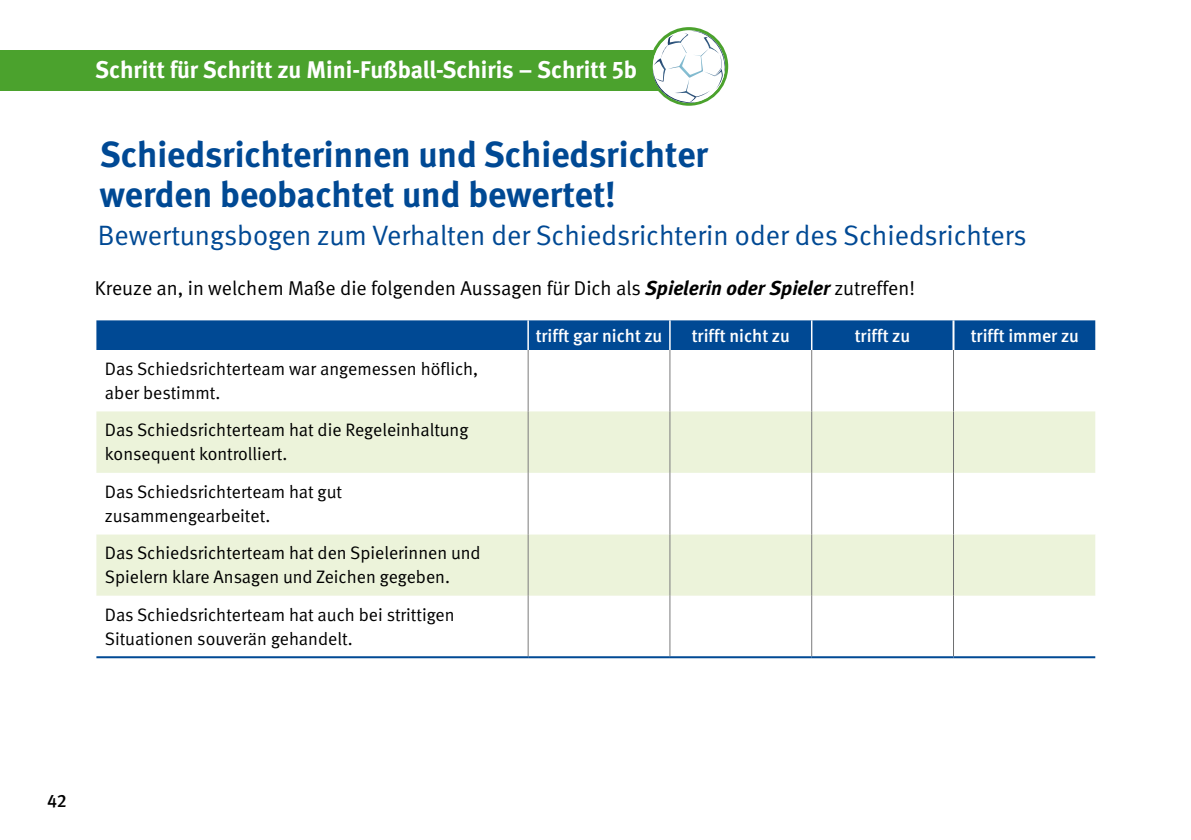
<style>
.page{position:relative;width:1191px;height:840px;background:#fff}
.page>*{position:absolute;margin:0;border:0;box-sizing:border-box;transform-origin:0 0}
.Fußball_Broschüre_D_-_Überschrift_blau_2{font:700 36px/40px "DGUV Meta";color:#004994}
._01_Überschriften_D_-_Unter-Überschrift_b{font:28px "DGUV Meta";color:#004994}
.Fußball_Broschüre_Kolumnentitel_re{font:700 24px "DGUV Meta";color:#fff}
._02_Fließtext_Fließtext{font:20px "DGUV Meta";color:#000}
._03_Tabellen_und_Graphen_Tabellen_normal{font:18px/24px "DGUV Meta";color:#000}
._03_Tabellen_und_Graphen_Tabellenkopf{font:500 18px "DGUV Meta";color:#fff}
.t1{font:500 18px "DGUV Meta";color:#000}
.s1{font-weight:700;font-style:italic}
</style>
<div class="page">
<div style="left:0;top:50px;width:703px;height:40px;background:#4ba22d"></div>
<div style="left:96px;top:320px;width:999px;height:30px;background:#004994"></div>
<div style="left:96px;top:411px;width:999px;height:61px;background:#ecf3da"></div>
<svg style="left:96px;top:472px;width:999px;height:184px"></svg>
<hr style="left:527px;top:320px;width:2px;height:30px;background:#fff">
<hr style="left:669px;top:320px;width:1px;height:30px;background:#fff">
<hr style="left:811px;top:320px;width:1px;height:30px;background:#fff">
<hr style="left:527px;top:350px;width:1px;height:61px;background:#7b7b7c">
<hr style="left:669px;top:350px;width:1px;height:61px;background:#7b7b7c">
<hr style="left:811px;top:350px;width:1px;height:61px;background:#7b7b7c">
<hr style="left:527px;top:411px;width:1px;height:61px;background:#7b7b7c">
<hr style="left:669px;top:411px;width:1px;height:61px;background:#7b7b7c">
<hr style="left:811px;top:411px;width:1px;height:61px;background:#7b7b7c">
<hr style="left:527px;top:472px;width:1px;height:62px;background:#7b7b7c">
<hr style="left:669px;top:472px;width:1px;height:62px;background:#7b7b7c">
<hr style="left:811px;top:472px;width:1px;height:62px;background:#7b7b7c">
<hr style="left:527px;top:534px;width:1px;height:61px;background:#7b7b7c">
<hr style="left:669px;top:534px;width:1px;height:61px;background:#7b7b7c">
<hr style="left:811px;top:534px;width:1px;height:61px;background:#7b7b7c">
<hr style="left:527px;top:595px;width:1px;height:61px;background:#7b7b7c">
<hr style="left:669px;top:595px;width:1px;height:61px;background:#7b7b7c">
<hr style="left:811px;top:595px;width:1px;height:61px;background:#7b7b7c">
<hr style="left:953px;top:350px;width:1px;height:61px;background:#6f7071">
<hr style="left:953px;top:411px;width:1px;height:61px;background:#6f7071">
<hr style="left:953px;top:472px;width:1px;height:62px;background:#6f7071">
<hr style="left:953px;top:534px;width:1px;height:61px;background:#6f7071">
<hr style="left:953px;top:595px;width:1px;height:61px;background:#6f7071">
<hr style="left:952px;top:320px;width:2px;height:30px;background:#fff">
<hr style="left:96px;top:656px;width:432px;height:2px;background:#004994">
<hr style="left:528px;top:656px;width:142px;height:2px;background:#004994">
<hr style="left:670px;top:656px;width:141px;height:2px;background:#004994">
<hr style="left:811px;top:656px;width:142px;height:2px;background:#004994">
<hr style="left:953px;top:656px;width:142px;height:2px;background:#004994">
<div style="left:649px;top:27px;width:79px;height:79px;border:3px solid #4ba22d;border-radius:50%"></div>
<svg style="left:653px;top:30px;width:73px;height:76px"></svg>
<p class="Fußball_Broschüre_Kolumnentitel_re" style="left:95px;top:55px;width:543px">Schritt für Schritt zu Mini-Fußball-Schiris – Schritt 5b</p>
<h1 class="Fußball_Broschüre_D_-_Überschrift_blau_2" style="left:100px;top:135px;width:609px">Schiedsrichterinnen und Schiedsrichter werden beobachtet und bewertet!</h1>
<h2 class="_01_Überschriften_D_-_Unter-Überschrift_b" style="left:98px;top:219px;width:930px">Bewertungsbogen zum Verhalten der Schiedsrichterin oder des Schiedsrichters</h2>
<p class="_02_Fließtext_Fließtext" style="left:95px;top:276px;width:821px">Kreuze an, in welchem Maße die folgenden Aussagen für Dich als <span class="s1">Spielerin oder Spieler</span> zutreffen!</p>
<p class="_03_Tabellen_und_Graphen_Tabellen_normal" style="left:105px;top:357px;width:375px">Das Schiedsrichterteam war angemessen höflich, aber bestimmt.</p>
<p class="_03_Tabellen_und_Graphen_Tabellen_normal" style="left:105px;top:418px;width:365px">Das Schiedsrichterteam hat die Regeleinhaltung konsequent kontrolliert.</p>
<p class="_03_Tabellen_und_Graphen_Tabellen_normal" style="left:105px;top:479px;width:239px">Das Schiedsrichterteam hat gut zusammengearbeitet.</p>
<p class="_03_Tabellen_und_Graphen_Tabellen_normal" style="left:105px;top:541px;width:377px">Das Schiedsrichterteam hat den Spielerinnen und<br>Spielern klare Ansagen und Zeichen gegeben.</p>
<p class="_03_Tabellen_und_Graphen_Tabellen_normal" style="left:105px;top:602px;width:351px">Das Schiedsrichterteam hat auch bei strittigen<br>Situationen souverän gehandelt.</p>
<p class="_03_Tabellen_und_Graphen_Tabellenkopf" style="left:536px;top:325px;width:128px">trifft gar nicht zu</p>
<p class="_03_Tabellen_und_Graphen_Tabellenkopf" style="left:692px;top:325px;width:99px">trifft nicht zu</p>
<p class="_03_Tabellen_und_Graphen_Tabellenkopf" style="left:855px;top:325px;width:57px">trifft zu</p>
<p class="_03_Tabellen_und_Graphen_Tabellenkopf" style="left:970px;top:325px;width:110px">trifft immer zu</p>
<p class="t1" style="left:47px;top:790px;width:21px">42</p>
</div>
